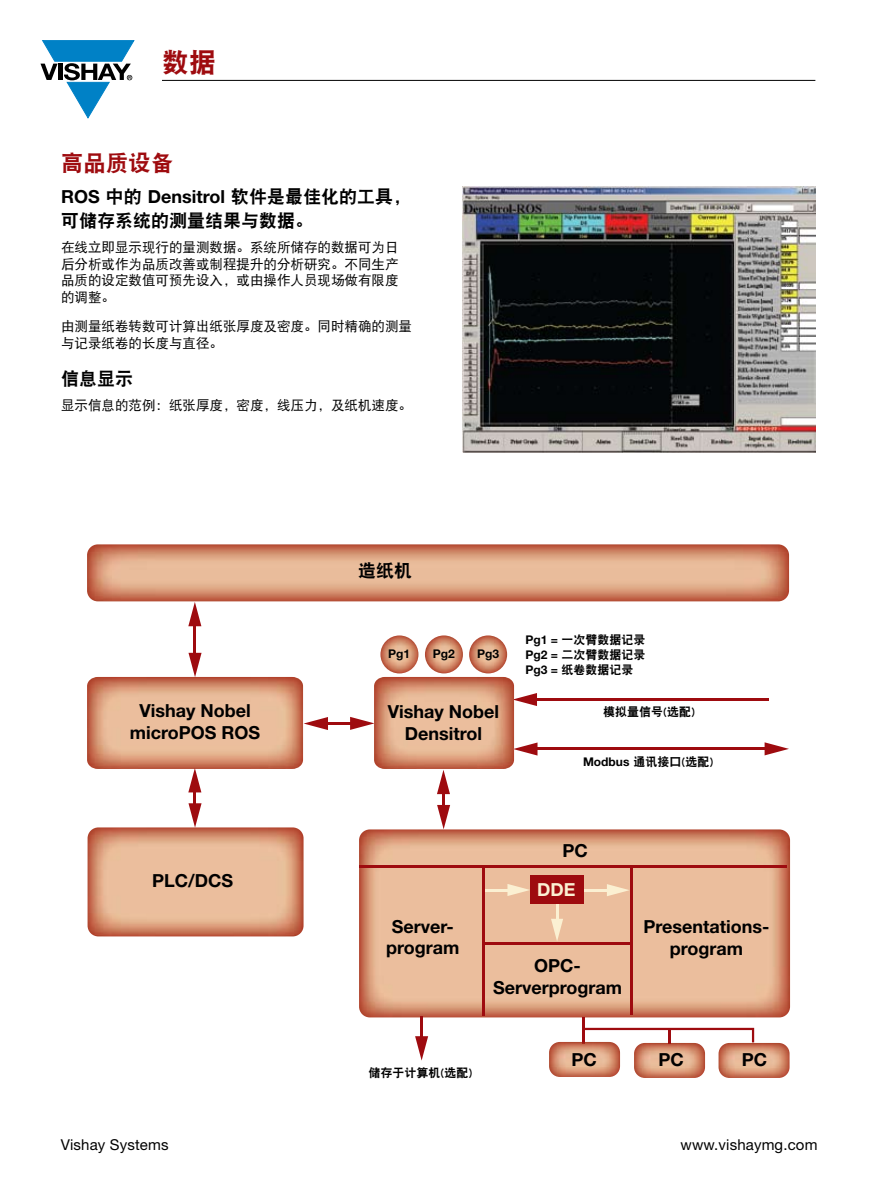
<style>
.page{position:relative;width:891px;height:1188px;background:#fff}
.page>*{position:absolute;margin:0;border:0;box-sizing:border-box;transform-origin:0 0}
.t1{font:27px "DFP Hei W9";color:#9e0b0f}
.t2{font:22.5px "DFP Hei W9";color:#9e0b0f}
.t3{font:700 18px/21.6px "Helvetica Neue LT Std";color:#000;text-align:center}
.t4{font:18px "DFP Hei W9";color:#000}
.t5{font:18px "DFP Hei W9 G Bpc EUC H";color:#000}
.t6{font:700 18px "Helvetica Neue LT Std";color:#fbf0d2}
.t7{font:15px "Helvetica Neue LT Std";letter-spacing:.01em;color:#000}
.t8{font:13.5px/16.5px "DFP Hei W5";color:#000;text-align:justify}
.t9{font:12px/15px "DFP Hei W9 G Bpc EUC H";color:#000;text-align:justify}
.t10{font:700 12px "Helvetica Neue LT Std";color:#000}
.s1{font-family:"DFP Hei W9";font-weight:400}
.s2{font-family:"Helvetica Neue LT Std";font-weight:700}
</style>
<div class="page">
<svg style="left:41px;top:40px;width:93px;height:78px"></svg>
<hr style="left:162px;top:80px;width:653px;height:1px;background:#000">
<img style="left:462px;top:187px;width:353px;height:265px">
<img style="left:87px;top:544px;width:702px;height:57px">
<hr style="left:533px;top:748px;width:236px;height:2px;background:#9e0b0f">
<svg style="left:765px;top:742px;width:24px;height:13px"></svg>
<hr style="left:324px;top:722px;width:31px;height:3px;background:#9e0b0f">
<svg style="left:304px;top:717px;width:24px;height:13px"></svg>
<hr style="left:533px;top:698px;width:236px;height:3px;background:#9e0b0f">
<img style="left:380px;top:635px;width:38px;height:38px;border-radius:19px">
<img style="left:425px;top:635px;width:38px;height:38px;border-radius:19px">
<img style="left:469px;top:635px;width:38px;height:38px;border-radius:19px">
<img style="left:87px;top:677px;width:216px;height:92px">
<img style="left:88px;top:827px;width:216px;height:109px">
<img style="left:374px;top:677px;width:140px;height:92px">
<svg style="left:513px;top:742px;width:25px;height:14px"></svg>
<svg style="left:350px;top:717px;width:25px;height:13px"></svg>
<svg style="left:513px;top:693px;width:24px;height:13px"></svg>
<img style="left:359px;top:829px;width:431px;height:188px">
<hr style="left:359px;top:865px;width:427px;height:3px;background:#9e0b0f">
<hr style="left:482px;top:867px;width:3px;height:149px;background:#9e0b0f">
<hr style="left:630px;top:866px;width:3px;height:149px;background:#9e0b0f">
<hr style="left:483px;top:942px;width:150px;height:3px;background:#9e0b0f">
<hr style="left:442px;top:790px;width:3px;height:19px;background:#9e0b0f">
<svg style="left:437px;top:770px;width:13px;height:24px"></svg>
<svg style="left:437px;top:805px;width:13px;height:24px"></svg>
<hr style="left:420px;top:1016px;width:3px;height:25px;background:#9e0b0f">
<svg style="left:415px;top:1036px;width:13px;height:25px"></svg>
<hr style="left:194px;top:788px;width:2px;height:20px;background:#9e0b0f">
<svg style="left:188px;top:768px;width:13px;height:24px"></svg>
<svg style="left:188px;top:803px;width:14px;height:25px"></svg>
<hr style="left:194px;top:622px;width:2px;height:35px;background:#9e0b0f">
<svg style="left:188px;top:602px;width:13px;height:24px"></svg>
<svg style="left:188px;top:653px;width:14px;height:24px"></svg>
<hr style="left:556px;top:896px;width:2px;height:27px;background:#fbf0d2">
<svg style="left:551px;top:919px;width:12px;height:23px"></svg>
<div style="left:530px;top:875px;width:54px;height:29px;background:#9e0b0f"></div>
<hr style="left:584px;top:889px;width:27px;height:2px;background:#fbf0d2">
<svg style="left:607px;top:884px;width:23px;height:12px"></svg>
<hr style="left:485px;top:889px;width:27px;height:2px;background:#fbf0d2">
<svg style="left:507px;top:884px;width:23px;height:12px"></svg>
<hr style="left:582px;top:1017px;width:3px;height:27px;background:#9e0b0f">
<img style="left:549px;top:1042px;width:71px;height:35px">
<img style="left:634px;top:1044px;width:71px;height:34px">
<svg style="left:582px;top:1028px;width:172px;height:16px"></svg>
<img style="left:719px;top:1043px;width:71px;height:35px">
<h1 class="t1" style="left:162px;top:48px;width:55px">数据</h1>
<h2 class="t2" style="left:61px;top:150px;width:114px">高品质设备</h2>
<h3 class="t3" style="left:61px;top:186px;width:351px">ROS <span class="s1">中的</span> Densitrol <span class="s1">软件是最佳化的工具，</span></h3>
<h3 class="t4" style="left:61px;top:211px;width:253px">可储存系统的测量结果与数据。</h3>
<p class="t8" style="left:61px;top:239px;width:339px">在线立即显示现行的量测数据。系统所储存的数据可为日后分析或作为品质改善或制程提升的分析研究。不同生产品质的设定数值可预先设入，或由操作人员现场做有限度的调整。</p>
<p class="t8" style="left:61px;top:318px;width:352px">由测量纸卷转数可计算出纸张厚度及密度。同时精确的测量与记录纸卷的长度与直径。</p>
<h3 class="t4" style="left:61px;top:369px;width:73px">信息显示</h3>
<p class="t8" style="left:61px;top:397px;width:352px">显示信息的范例：纸张厚度，密度，线压力，及纸机速度。</p>
<h3 class="t3" style="left:130px;top:700px;width:132px">Vishay Nobel microPOS ROS</h3>
<h3 class="t3" style="left:152px;top:870px;width:83px">PLC/DCS</h3>
<h3 class="t5" style="left:358px;top:561px;width:56px">造纸机</h3>
<p class="t10" style="left:388px;top:647px;width:24px">Pg1</p>
<p class="t10" style="left:433px;top:646px;width:24px">Pg2</p>
<p class="t10" style="left:477px;top:646px;width:24px">Pg3</p>
<h3 class="t3" style="left:388px;top:700px;width:113px">Vishay Nobel<br>Densitrol</h3>
<p class="t9" style="left:526px;top:632px;width:121px"><span class="s2">Pg1 =</span> 一次臂数据记录<span class="s2">Pg2 =</span> 二次臂数据记录<span class="s2">Pg3 =</span> 纸卷数据记录</p>
<p class="t9" style="left:603px;top:704px;width:93px">模拟量信号(选配)</p>
<p class="t9" style="left:583px;top:754px;width:132px"><span class="s2">Modbus</span> 通讯接口(选配)</p>
<h3 class="t3" style="left:563px;top:840px;width:27px">PC</h3>
<h3 class="t6" style="left:537px;top:879px;width:40px">DDE</h3>
<h3 class="t3" style="left:386px;top:915px;width:75px">Server&shy;program</h3>
<h3 class="t3" style="left:493px;top:955px;width:131px">OPC-<br>Serverprogram</h3>
<h3 class="t3" style="left:644px;top:916px;width:128px">Presentations&shy;program</h3>
<p class="t9" style="left:369px;top:1065px;width:105px">储存于计算机(选配)</p>
<h3 class="t3" style="left:572px;top:1048px;width:27px">PC</h3>
<h3 class="t3" style="left:659px;top:1048px;width:27px">PC</h3>
<h3 class="t3" style="left:742px;top:1049px;width:27px">PC</h3>
<p class="t7" style="left:61px;top:1136px;width:109px">Vishay Systems</p>
<p class="t7" style="left:681px;top:1136px;width:138px">www.vishaymg.com</p>
</div>
